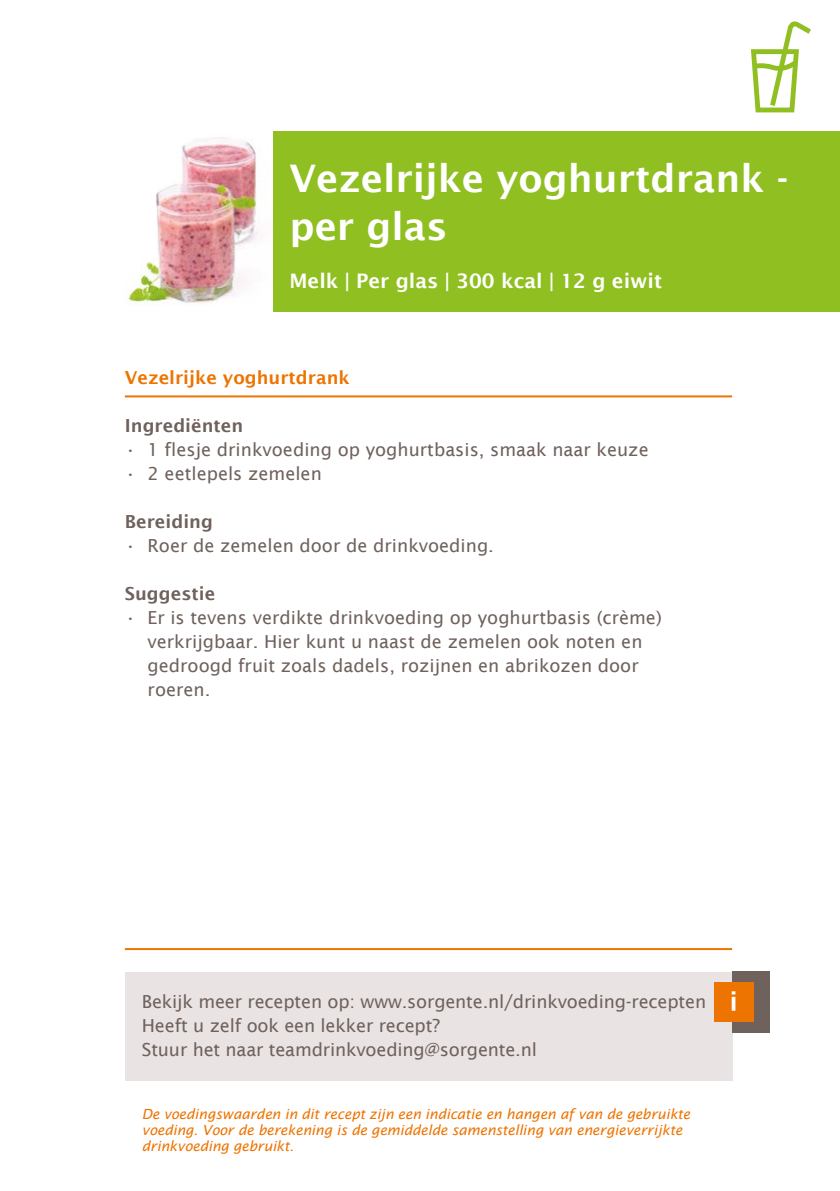
<style>
.page{position:relative;width:840px;height:1191px;background:#fff}
.page>*{position:absolute;margin:0;border:0;box-sizing:border-box;transform-origin:0 0}
.t1{font:600 38px/48px "Lucida Sans";color:#fff}
.t2{font:600 20px "Lucida Sans";color:#fff}
.t3{font:18px/24px "Lucida Sans";color:#6f615c}
.t4{font:600 18px "Lucida Sans";color:#6f615c}
.t5{font:600 18px "Lucida Sans";color:#ee7402}
.t6{font:italic 14px/16px "Lucida Sans";letter-spacing:-.01em;color:#ee7402}
</style>
<div class="page">
<div style="left:125px;top:132px;width:714px;height:180px;background:#90bf21"></div>
<img style="left:125px;top:132px;width:147px;height:180px">
<hr style="left:125px;top:395px;width:606px;height:2px;background:#ee7402">
<hr style="left:125px;top:948px;width:606px;height:2px;background:#ee7402">
<div style="left:125px;top:971px;width:606px;height:109px;background:#e9e4e3"></div>
<div style="left:731px;top:971px;width:37px;height:61px;background:#6f615c"></div>
<div style="left:713px;top:982px;width:40px;height:40px;background:#ee7402"></div>
<svg style="left:731px;top:996px;width:4px;height:14px"></svg>
<svg style="left:731px;top:991px;width:4px;height:3px"></svg>
<svg style="left:751px;top:21px;width:60px;height:92px"></svg>
<h1 class="t1" style="left:289px;top:154px;width:500px">Vezelrijke yoghurtdrank - per glas</h1>
<p class="t2" style="left:289px;top:269px;width:374px">Melk | Per glas | 300 kcal | 12 g eiwit</p>
<p class="t5" style="left:125px;top:367px;width:226px">Vezelrijke yoghurtdrank</p>
<p class="t4" style="left:125px;top:415px;width:120px">Ingrediënten</p>
<p class="t3" style="left:125px;top:438px;width:525px">• 1 flesje drinkvoeding op yoghurtbasis, smaak naar keuze</p>
<p class="t3" style="left:125px;top:462px;width:198px">• 2 eetlepels zemelen</p>
<p class="t4" style="left:125px;top:511px;width:89px">Bereiding</p>
<p class="t3" style="left:125px;top:534px;width:370px">• Roer de zemelen door de drinkvoeding.</p>
<p class="t4" style="left:125px;top:583px;width:92px">Suggestie</p>
<p class="t3" style="left:147px;top:606px;width:515px;text-indent:-23px">• Er is tevens verdikte drinkvoeding op yoghurtbasis (crème) verkrijgbaar. Hier kunt u naast de zemelen ook noten en gedroogd fruit zoals dadels, rozijnen en abrikozen door roeren.</p>
<p class="t3" style="left:142px;top:990px;width:565px">Bekijk meer recepten op: www.sorgente.nl/drinkvoeding-recepten<br>Heeft u zelf ook een lekker recept?<br>Stuur het naar teamdrinkvoeding@sorgente.nl</p>
<p class="t6" style="left:142px;top:1105px;width:549px">De voedingswaarden in dit recept zijn een indicatie en hangen af van de gebruikte voeding. Voor de berekening is de gemiddelde samenstelling van energieverrijkte drinkvoeding gebruikt.</p>
</div>
